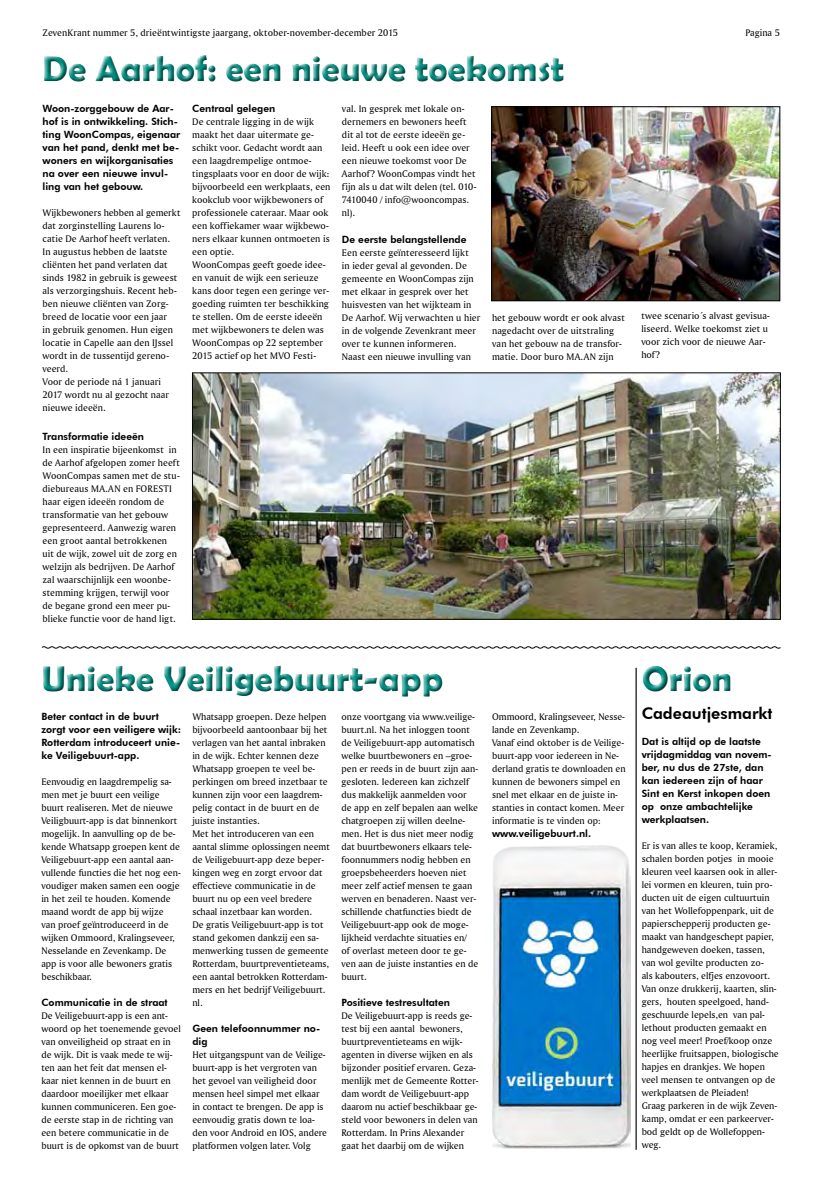
<style>
.page{position:relative;width:823px;height:1191px;background:#fff}
.page>*{position:absolute;margin:0;border:0;box-sizing:border-box;transform-origin:0 0}
.t1{font:700 36px "Berlin Sans FB Demi";color:#009184}
.t2{font:800 16px "Futura BT";color:#000}
.t3{font:10px/13px "Amerigo BT Roman A";color:#000}
.t4{font:800 10px/13px "Futura BT";color:#000}
</style>
<div class="page">
<img style="left:194px;top:375px;width:584px;height:242px">
<img style="left:493px;top:109px;width:284px;height:190px">
<div style="left:491px;top:107px;width:288px;height:194px;border:1px solid #000"></div>
<svg style="left:44px;top:55px;width:520px;height:27px"></svg>
<svg style="left:41px;top:646px;width:739px;height:3px"></svg>
<svg style="left:44px;top:666px;width:399px;height:31px"></svg>
<img style="left:492px;top:845px;width:137px;height:304px">
<svg style="left:635px;top:668px;width:1px;height:482px"></svg>
<svg style="left:645px;top:667px;width:86px;height:25px"></svg>
<p class="t3" style="left:43px;top:26px;width:356px">ZevenKrant nummer 5, drieëntwintigste jaargang, oktober-november-december 2015</p>
<p class="t3" style="left:745px;top:26px;width:36px">Pagina 5</p>
<h1 class="t1" style="left:43px;top:48px;width:523px">De Aarhof: een nieuwe toekomst</h1>
<p class="t3" style="left:342px;top:102px;width:136px">val. In gesprek met lokale on&shy;dernemers en bewoners heeft dit al tot de eerste ideeën ge&shy;leid. Heeft u ook een idee over een nieuwe toekomst voor De<br>Aarhof? WoonCompas vindt het fijn als u dat wilt delen (tel. 010-<br>7410040 / info@wooncompas. nl).</p>
<p class="t4" style="left:342px;top:233px;width:126px">De eerste belangstellende</p>
<p class="t3" style="left:342px;top:246px;width:140px">Een eerste geïnteresseerd lijkt<br>in ieder geval al gevonden. De gemeente en WoonCompas zijn met elkaar in gesprek over het huisvesten van het wijkteam in<br>De Aarhof. Wij verwachten u hier in de volgende Zevenkrant meer over te kunnen informeren.<br>Naast een nieuwe invulling van</p>
<p class="t4" style="left:192px;top:102px;width:84px">Centraal gelegen</p>
<p class="t3" style="left:192px;top:115px;width:140px">De centrale ligging in de wijk maakt het daar uitermate ge&shy;schikt voor. Gedacht wordt aan een laagdrempelige ontmoe&shy;tingsplaats voor en door de wijk: bijvoorbeeld een werkplaats, een kookclub voor wijkbewoners of professionele cateraar. Maar ook een koffiekamer waar wijkbewo&shy;ners elkaar kunnen ontmoeten is een optie.<br>WoonCompas geeft goede idee&shy;ën vanuit de wijk een serieuze kans door tegen een geringe ver&shy;goeding ruimten ter beschikking te stellen. Om de eerste ideeën met wijkbewoners te delen was<br>WoonCompas op 22 september<br>2015 actief op het MVO Festi-</p>
<p class="t4" style="left:43px;top:102px;width:139px">Woon-zorggebouw de Aar&shy;hof is in ontwikkeling. Stich&shy;ting WoonCompas, eigenaar van het pand, denkt met be&shy;woners en wijkorganisaties na over een nieuwe invul&shy;ling van het gebouw.</p>
<p class="t3" style="left:43px;top:206px;width:139px">Wijkbewoners hebben al gemerkt dat zorginstelling Laurens lo&shy;catie De Aarhof heeft verlaten.<br>In augustus hebben de laatste cliënten het pand verlaten dat sinds 1982 in gebruik is geweest als verzorgingshuis. Recent heb&shy;ben nieuwe cliënten van Zorg&shy;breed de locatie voor een jaar<br>in gebruik genomen. Hun eigen locatie in Capelle aan den IJssel wordt in de tussentijd gereno&shy;veerd.<br>Voor de periode ná 1 januari<br>2017 wordt nu al gezocht naar nieuwe ideeën.</p>
<p class="t4" style="left:43px;top:429px;width:103px">Transformatie ideeën</p>
<p class="t3" style="left:43px;top:443px;width:139px">In een inspiratie bijeenkomst in de Aarhof afgelopen zomer heeft<br>WoonCompas samen met de stu&shy;diebureaus MA.AN en FORESTI haar eigen ideeën rondom de transformatie van het gebouw gepresenteerd. Aanwezig waren een groot aantal betrokkenen uit de wijk, zowel uit de zorg en welzijn als bedrijven. De Aarhof zal waarschijnlijk een woonbe&shy;stemming krijgen, terwijl voor de begane grond een meer pu&shy;blieke functie voor de hand ligt.</p>
<p class="t3" style="left:492px;top:310px;width:134px">het gebouw wordt er ook alvast nagedacht over de uitstraling van het gebouw na de transfor&shy;matie. Door buro MA.AN zijn</p>
<p class="t3" style="left:641px;top:309px;width:130px">twee scenario´s alvast gevisua&shy;liseerd. Welke toekomst ziet u voor zich voor de nieuwe Aar&shy;hof?</p>
<h1 class="t1" style="left:41px;top:657px;width:403px">Unieke Veiligebuurt-app</h1>
<p class="t4" style="left:41px;top:709px;width:141px">Beter contact in de buurt zorgt voor een veiligere wijk:<br>Rotterdam introduceert unie&shy;ke Veiligebuurt-app.</p>
<p class="t3" style="left:41px;top:774px;width:141px">Eenvoudig en laagdrempelig sa&shy;men met je buurt een veilige buurt realiseren. Met de nieuwe<br>Veiligbuurt-app is dat binnenkort mogelijk. In aanvulling op de be&shy;kende Whatsapp groepen kent de<br>Veiligebuurt-app een aantal aan&shy;vullende functies die het nog een&shy;voudiger maken samen een oogje in het zeil te houden. Komende maand wordt de app bij wijze<br>van proef geïntroduceerd in de wijken Ommoord, Kralingseveer,<br>Nesselande en Zevenkamp. De app is voor alle bewoners gratis beschikbaar.</p>
<p class="t4" style="left:41px;top:995px;width:128px">Communicatie in de straat</p>
<p class="t3" style="left:41px;top:1008px;width:141px">De Veiligebuurt-app is een ant&shy;woord op het toenemende gevoel van onveiligheid op straat en in de wijk. Dit is vaak mede te wij&shy;ten aan het feit dat mensen el&shy;kaar niet kennen in de buurt en daardoor moeilijker met elkaar kunnen communiceren. Een goe&shy;de eerste stap in de richting van een betere communicatie in de buurt is de opkomst van de buurt</p>
<p class="t3" style="left:341px;top:709px;width:138px">onze voortgang via www.veilige&shy;buurt.nl. Na het inloggen toont de Veiligebuurt-app automatisch welke buurtbewoners en –groe&shy;pen er reeds in de buurt zijn aan&shy;gesloten. Iedereen kan zichzelf dus makkelijk aanmelden voor de app en zelf bepalen aan welke chatgroepen zij willen deelne&shy;men. Het is dus niet meer nodig dat buurtbewoners elkaars tele&shy;foonnummers nodig hebben en groepsbeheerders hoeven niet meer zelf actief mensen te gaan werven en benaderen. Naast ver&shy;schillende chatfuncties biedt de<br>Veiligebuurt-app ook de moge&shy;lijkheid verdachte situaties en/<br>of overlast meteen door te ge&shy;ven aan de juiste instanties en de buurt.</p>
<p class="t4" style="left:341px;top:995px;width:110px">Positieve testresultaten</p>
<p class="t3" style="left:341px;top:1008px;width:138px">De Veiligebuurt-app is reeds ge&shy;test bij een aantal bewoners, buurtpreventieteams en wijk&shy;agenten in diverse wijken en als bijzonder positief ervaren. Geza&shy;menlijk met de Gemeente Rotter&shy;dam wordt de Veiligebuurt-app daarom nu actief beschikbaar ge&shy;steld voor bewoners in delen van<br>Rotterdam. In Prins Alexander gaat het daarbij om de wijken</p>
<p class="t3" style="left:192px;top:709px;width:139px">Whatsapp groepen. Deze helpen bijvoorbeeld aantoonbaar bij het verlagen van het aantal inbraken in de wijk. Echter kennen deze<br>Whatsapp groepen te veel be&shy;perkingen om breed inzetbaar te kunnen zijn voor een laagdrem&shy;pelig contact in de buurt en de juiste instanties.<br>Met het introduceren van een aantal slimme oplossingen neemt de Veiligebuurt-app deze beper&shy;kingen weg en zorgt ervoor dat effectieve communicatie in de buurt nu op een veel bredere schaal inzetbaar kan worden.<br>De gratis Veiligebuurt-app is tot stand gekomen dankzij een sa&shy;menwerking tussen de gemeente<br>Rotterdam, buurtpreventieteams, een aantal betrokken Rotterdam&shy;mers en het bedrijf Veiligebuurt. nl.</p>
<p class="t4" style="left:192px;top:1021px;width:129px">Geen telefoonnummer no&shy;dig</p>
<p class="t3" style="left:192px;top:1047px;width:136px">Het uitgangspunt van de Veilige&shy;buurt-app is het vergroten van het gevoel van veiligheid door mensen heel simpel met elkaar in contact te brengen. De app is eenvoudig gratis down te loa&shy;den voor Android en IOS, andere platformen volgen later. Volg</p>
<p class="t3" style="left:492px;top:709px;width:135px">Ommoord, Kralingseveer, Nesse&shy;lande en Zevenkamp.<br>Vanaf eind oktober is de Veilige&shy;buurt-app voor iedereen in Ne&shy;derland gratis te downloaden en kunnen de bewoners simpel en snel met elkaar en de juiste in&shy;stanties in contact komen. Meer informatie is te vinden op:</p>
<p class="t4" style="left:492px;top:826px;width:101px">www.veiligebuurt.nl.</p>
<h1 class="t1" style="left:641px;top:657px;width:92px">Orion</h1>
<h2 class="t2" style="left:641px;top:703px;width:132px">Cadeautjesmarkt</h2>
<p class="t4" style="left:641px;top:735px;width:131px">Dat is altijd op de laatste vrijdagmiddag van novem&shy;ber, nu dus de 27ste, dan kan iedereen zijn of haar<br>Sint en Kerst inkopen doen op onze ambachtelijke werkplaatsen.</p>
<p class="t3" style="left:641px;top:839px;width:138px">Er is van alles te koop, Keramiek, schalen borden potjes in mooie kleuren veel kaarsen ook in aller&shy;lei vormen en kleuren, tuin pro&shy;ducten uit de eigen cultuurtuin van het Wollefoppenpark, uit de papierschepperij producten ge&shy;maakt van handgeschept papier, handgeweven doeken, tassen, van wol gevilte producten zo-<br>als kabouters, elfjes enzovoort.<br>Van onze drukkerij, kaarten, slin&shy;gers, houten speelgoed, hand&shy;geschuurde lepels,en van pal&shy;lethout producten gemaakt en nog veel meer! Proef/koop onze heerlijke fruitsappen, biologische hapjes en drankjes. We hopen veel mensen te ontvangen op de werkplaatsen de Pleiaden!<br>Graag parkeren in de wijk Zeven&shy;kamp, omdat er een parkeerver&shy;bod geldt op de Wollefoppen&shy;weg.</p>
</div>
